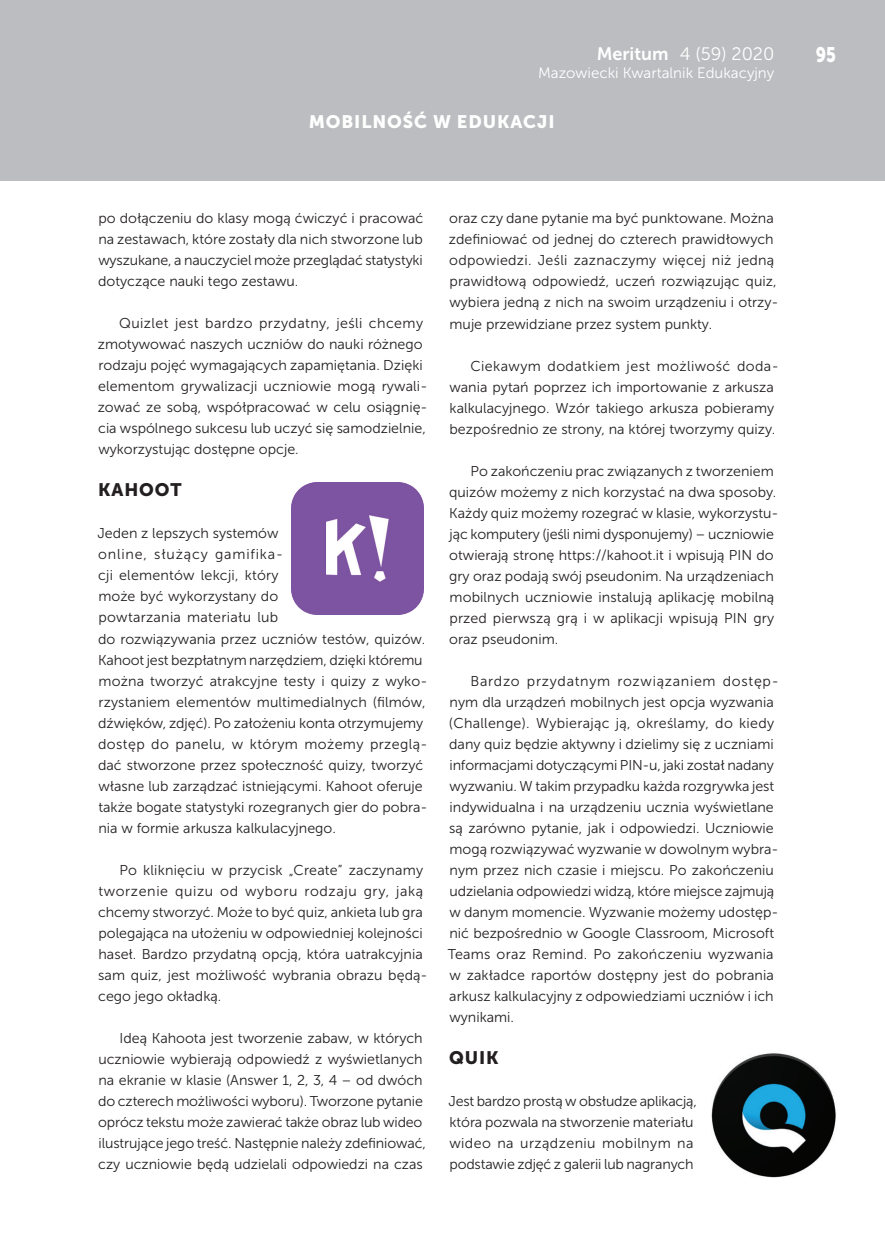
<style>
.page{position:relative;width:885px;height:1259px;background:#fff}
.page>*{position:absolute;margin:0;border:0;box-sizing:border-box;transform-origin:0 0}
.t1{font:21px "Museo Sans 900";color:#fff;scale:.8 1}
.t2{font:18px "Museo Sans 900";letter-spacing:.05em;color:#fff}
.t3{font:18px "Museo Sans 300";color:#fff}
.t4{font:18px "Museo Sans 900";letter-spacing:.05em;color:#231f20}
.t5{font:15px "Museo Sans 300";color:#fff}
.t6{font:14.25px/21px "Museo Sans 300";color:#231f20}
.s1{font-family:"Museo Sans 700"}
</style>
<div class="page">
<div style="left:0;top:0;width:884px;height:181px;background:#bcbdc0"></div>
<img style="left:291px;top:482px;width:132px;height:132px">
<img style="left:711px;top:1053px;width:125px;height:125px">
<p class="t3" style="left:596px;top:44px;width:179px"><span class="s1">Meritum</span> 4 (59) 2020</p>
<h1 class="t1" style="left:815px;top:43px;width:27px">95</h1>
<p class="t5" style="left:538px;top:65px;width:238px">Mazowiecki Kwartalnik Edukacyjny</p>
<p class="t2" style="left:309px;top:112px;width:247px">MOBILNOŚĆ W EDUKACJI</p>
<p class="t6" style="left:98px;top:208px;width:326px;text-align:justify">po dołączeniu do klasy mogą ćwiczyć i pracować na zestawach, które zostały dla nich stworzone lub wyszukane, a nauczyciel może przeglądać statystyki dotyczące nauki tego zestawu.</p>
<p class="t6" style="left:98px;top:313px;width:331px;text-indent:21px">Quizlet jest bardzo przydatny, jeśli chcemy zmotywować naszych uczniów do nauki różnego rodzaju pojęć wymagających zapamiętania. Dzięki elementom grywalizacji uczniowie mogą rywali&shy;zować ze sobą, współpracować w celu osiągnię&shy;cia wspólnego sukcesu lub uczyć się samodzielnie, wykorzystując dostępne opcje.</p>
<p class="t4" style="left:98px;top:480px;width:85px">KAHOOT</p>
<p class="t6" style="left:97px;top:523px;width:331px">Jeden z lepszych systemów<br>online, służący gamifika-<br>cji elementów lekcji, który<br>może być wykorzystany do<br>powtarzania materiału lub<br>do rozwiązywania przez uczniów testów, quizów.<br>Kahoot jest bezpłatnym narzędziem, dzięki któremu można tworzyć atrakcyjne testy i quizy z wyko&shy;rzystaniem elementów multimedialnych (filmów, dźwięków, zdjęć). Po założeniu konta otrzymujemy dostęp do panelu, w którym możemy przeglą&shy;dać stworzone przez społeczność quizy, tworzyć własne lub zarządzać istniejącymi. Kahoot oferuje także bogate statystyki rozegranych gier do pobra&shy;nia w formie arkusza kalkulacyjnego.</p>
<p class="t6" style="left:98px;top:859px;width:331px;text-indent:21px">Po kliknięciu w przycisk „Create” zaczynamy tworzenie quizu od wyboru rodzaju gry, jaką chcemy stworzyć. Może to być quiz, ankieta lub gra polegająca na ułożeniu w odpowiedniej kolejności haseł. Bardzo przydatną opcją, która uatrakcyjnia sam quiz, jest możliwość wybrania obrazu będą&shy;cego jego okładką.</p>
<p class="t6" style="left:98px;top:1027px;width:329px;text-indent:21px">Ideą Kahoota jest tworzenie zabaw, w których uczniowie wybierają odpowiedź z wyświetlanych na ekranie w klasie (Answer 1, 2, 3, 4 – od dwóch do czterech możliwości wyboru). Tworzone pytanie oprócz tekstu może zawierać także obraz lub wideo ilustrujące jego treść. Następnie należy zdefiniować, czy uczniowie będą udzielali odpowiedzi na czas</p>
<p class="t6" style="left:449px;top:208px;width:331px">oraz czy dane pytanie ma być punktowane. Można zdefiniować od jednej do czterech prawidłowych odpowiedzi. Jeśli zaznaczymy więcej niż jedną prawidłową odpowiedź, uczeń rozwiązując quiz, wybiera jedną z nich na swoim urządzeniu i otrzy&shy;muje przewidziane przez system punkty.</p>
<p class="t6" style="left:449px;top:355px;width:331px;text-indent:21px">Ciekawym dodatkiem jest możliwość doda&shy;wania pytań poprzez ich importowanie z arkusza kalkulacyjnego. Wzór takiego arkusza pobieramy bezpośrednio ze strony, na której tworzymy quizy.</p>
<p class="t6" style="left:449px;top:460px;width:331px;text-indent:21px">Po zakończeniu prac związanych z tworzeniem quizów możemy z nich korzystać na dwa sposoby.<br>Każdy quiz możemy rozegrać w klasie, wykorzystu&shy;jąc komputery (jeśli nimi dysponujemy) – uczniowie otwierają stronę https://kahoot.it i wpisują PIN do gry oraz podają swój pseudonim. Na urządzeniach mobilnych uczniowie instalują aplikację mobilną przed pierwszą grą i w aplikacji wpisują PIN gry oraz pseudonim.</p>
<p class="t6" style="left:447px;top:670px;width:332px;text-indent:23px">Bardzo przydatnym rozwiązaniem dostęp&shy;nym dla urządzeń mobilnych jest opcja wyzwania (Challenge). Wybierając ją, określamy, do kiedy dany quiz będzie aktywny i dzielimy się z uczniami informacjami dotyczącymi PIN-u, jaki został nadany wyzwaniu. W takim przypadku każda rozgrywka jest indywidualna i na urządzeniu ucznia wyświetlane są zarówno pytanie, jak i odpowiedzi. Uczniowie mogą rozwiązywać wyzwanie w dowolnym wybra&shy;nym przez nich czasie i miejscu. Po zakończeniu udzielania odpowiedzi widzą, które miejsce zajmują w danym momencie. Wyzwanie możemy udostęp&shy;nić bezpośrednio w Google Classroom, Microsoft Teams oraz Remind. Po zakończeniu wyzwania w zakładce raportów dostępny jest do pobrania arkusz kalkulacyjny z odpowiedziami uczniów i ich wynikami.</p>
<p class="t4" style="left:449px;top:1047px;width:51px">QUIK</p>
<p class="t6" style="left:448px;top:1090px;width:250px">Jest bardzo prostą w obsłudze aplikacją, która pozwala na stworzenie materiału wideo na urządzeniu mobilnym na podstawie zdjęć z galerii lub nagranych</p>
</div>
